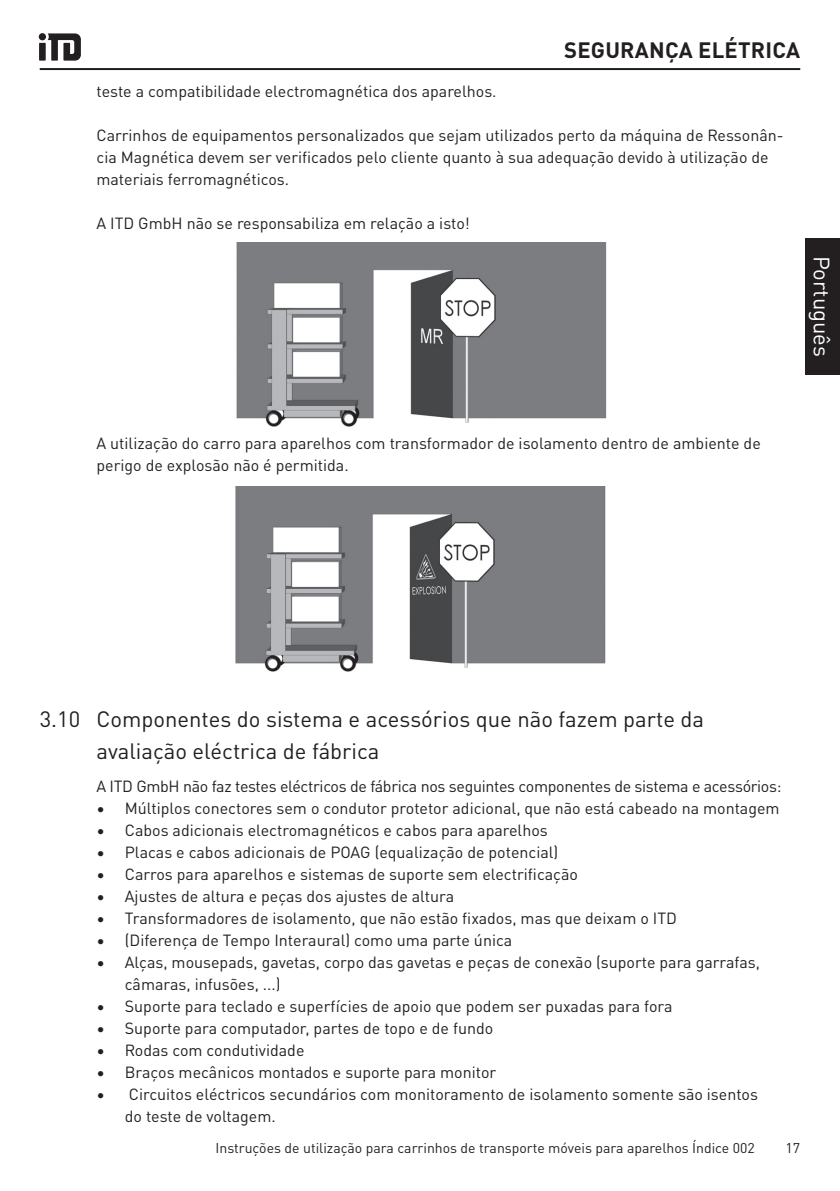
<style>
.page{position:relative;width:840px;height:1191px;background:#fff}
.page>*{position:absolute;margin:0;border:0;box-sizing:border-box;transform-origin:0 0}
.t1{font:22px/32px "DINOT";color:#231f20}
.t2{font:700 22px "DINOT";letter-spacing:.01em;color:#231f20}
.t3{font:22px "DINOT";color:#fff}
.t4{font:16px/22px "DIN Pro";color:#231f20}
.t5{font:16px "DIN Pro";letter-spacing:-.02em;color:#231f20}
.t6{font:14px "DINOT";color:#231f20}
.s1{font-family:"DINOT"}
</style>
<div class="page">
<hr style="left:40px;top:68px;width:759px;height:2px;background:#231f20">
<svg style="left:39px;top:33px;width:42px;height:28px"></svg>
<div style="left:805px;top:238px;width:34px;height:136px;background:#231f20"></div>
<img style="left:235px;top:487px;width:371px;height:185px">
<img style="left:236px;top:242px;width:371px;height:185px">
<h1 class="t2" style="left:563px;top:33px;width:237px">SEGURANÇA ELÉTRICA</h1>
<p class="t4" style="left:96px;top:79px;width:401px">teste a compatibilidade electromagnética dos aparelhos.</p>
<p class="t4" style="left:96px;top:123px;width:688px">Carrinhos de equipamentos personalizados que sejam utilizados perto da máquina de Ressonân&shy;cia Magnética devem ser verificados pelo cliente quanto à sua adequação devido à utilização de materiais ferromagnéticos.</p>
<p class="t4" style="left:96px;top:211px;width:375px">A ITD GmbH não se responsabiliza em relação a isto!</p>
<h1 class="t3" style="left:838px;top:256px;width:103px;rotate:90deg">Português</h1>
<p class="t4" style="left:96px;top:431px;width:665px">A utilização do carro para aparelhos com transformador de isolamento dentro de ambiente de perigo de explosão não é permitida.</p>
<h1 class="t1" style="left:96px;top:701px;width:608px;text-indent:-57px">3.10 Componentes do sistema e acessórios que não fazem parte da avaliação eléctrica de fábrica</h1>
<p class="t5" style="left:96px;top:774px;width:686px">A ITD GmbH não faz testes eléctricos de fábrica nos seguintes componentes de sistema e acessórios:</p>
<p class="t4" style="left:96px;top:796px;width:684px"><span class="s1">•</span> Múltiplos conectores sem o condutor protetor adicional, que não está cabeado na montagem</p>
<p class="t4" style="left:96px;top:818px;width:452px"><span class="s1">•</span> Cabos adicionais electromagnéticos e cabos para aparelhos</p>
<p class="t4" style="left:96px;top:840px;width:463px"><span class="s1">•</span> Placas e cabos adicionais de POAG (equalização de potencial)</p>
<p class="t4" style="left:96px;top:862px;width:482px"><span class="s1">•</span> Carros para aparelhos e sistemas de suporte sem electrificação</p>
<p class="t4" style="left:96px;top:884px;width:359px"><span class="s1">•</span> Ajustes de altura e peças dos ajustes de altura</p>
<p class="t4" style="left:96px;top:906px;width:581px"><span class="s1">•</span> Transformadores de isolamento, que não estão fixados, mas que deixam o ITD</p>
<p class="t4" style="left:96px;top:928px;width:417px"><span class="s1">•</span> (Diferença de Tempo Interaural) como uma parte única</p>
<p class="t4" style="left:125px;top:950px;width:636px;text-indent:-28px"><span class="s1">•</span> Alças, mousepads, gavetas, corpo das gavetas e peças de conexão (suporte para garrafas, câmaras, infusões, ...)</p>
<p class="t4" style="left:96px;top:994px;width:577px"><span class="s1">•</span> Suporte para teclado e superfícies de apoio que podem ser puxadas para fora</p>
<p class="t4" style="left:96px;top:1016px;width:398px"><span class="s1">•</span> Suporte para computador, partes de topo e de fundo</p>
<p class="t4" style="left:96px;top:1038px;width:209px"><span class="s1">•</span> Rodas com condutividade</p>
<p class="t4" style="left:96px;top:1060px;width:401px"><span class="s1">•</span> Braços mecânicos montados e suporte para monitor</p>
<p class="t4" style="left:125px;top:1082px;width:634px;text-indent:-28px"><span class="s1">•</span> Circuitos eléctricos secundários com monitoramento de isolamento somente são isentos do teste de voltagem.</p>
<p class="t6" style="left:215px;top:1137px;width:540px">Instruções de utilização para carrinhos de transporte móveis para aparelhos Índice 002</p>
<p class="t6" style="left:785px;top:1137px;width:16px">17</p>
</div>
